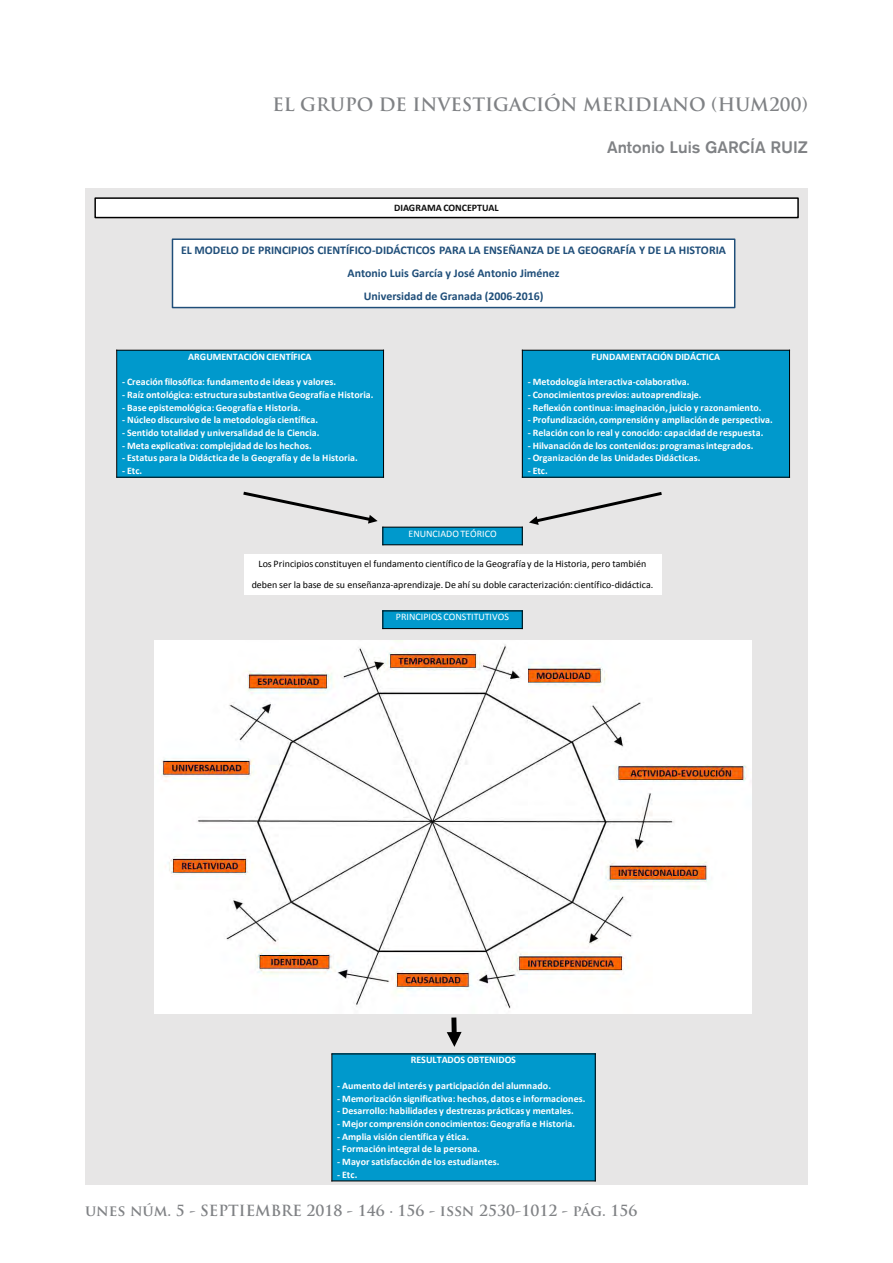
<style>
.page{position:relative;width:893px;height:1263px;background:#fff}
.page>*{position:absolute;margin:0;border:0;box-sizing:border-box;transform-origin:0 0}
.t1{font:700 18px "Trajan Pro";color:#808285}
.t2{font:500 16.5px "Akzidenz Grotesk BQ";color:#808285}
.Título_H1{font:700 15px "Trajan Pro";color:#808285}
.t3{font:700 11.85px/23px "Calibri";letter-spacing:-.005em;color:#1f4e79;text-align:center}
.t4{font:700 9.9px "Calibri";letter-spacing:.005em;color:#fff}
.t5{font:9.9px/20.7px "Calibri";color:#000;text-align:center}
.t6{font:9.9px "Calibri";letter-spacing:.005em;color:#fff}
.t7{font:700 9.9px "Calibri";letter-spacing:-.005em;color:#0d0d0d}
</style>
<div class="page">
<div style="left:85px;top:188px;width:723px;height:996px;background:#e7e6e6"></div>
<div style="left:172px;top:239px;width:563px;height:69px;background:#fff"></div>
<div style="left:172px;top:238px;width:563px;height:70px;border:1px solid #1f4e79"></div>
<div style="left:95px;top:198px;width:703px;height:20px;background:#fff"></div>
<div style="left:94px;top:197px;width:705px;height:21px;border:1px solid #000"></div>
<div style="left:117px;top:350px;width:267px;height:127px;background:#09c"></div>
<hr style="left:116px;top:350px;width:1px;height:128px;background:#000">
<hr style="left:383px;top:350px;width:1px;height:128px;background:#000">
<hr style="left:116px;top:350px;width:268px;height:1px;background:#000">
<hr style="left:116px;top:477px;width:268px;height:1px;background:#000">
<div style="left:522px;top:350px;width:267px;height:127px;background:#09c"></div>
<hr style="left:522px;top:350px;width:1px;height:128px;background:#000">
<hr style="left:789px;top:350px;width:1px;height:128px;background:#000">
<hr style="left:522px;top:350px;width:268px;height:1px;background:#000">
<hr style="left:522px;top:477px;width:268px;height:1px;background:#000">
<div style="left:332px;top:1054px;width:263px;height:127px;background:#09c"></div>
<hr style="left:331px;top:1053px;width:1px;height:128px;background:#000">
<hr style="left:595px;top:1053px;width:1px;height:128px;background:#000">
<hr style="left:331px;top:1053px;width:265px;height:1px;background:#000">
<hr style="left:331px;top:1180px;width:265px;height:1px;background:#000">
<div style="left:244px;top:554px;width:417px;height:41px;background:#fff"></div>
<div style="left:383px;top:611px;width:139px;height:18px;background:#09c"></div>
<svg style="left:382px;top:611px;width:1px;height:17px"></svg>
<svg style="left:522px;top:611px;width:1px;height:17px"></svg>
<hr style="left:382px;top:610px;width:141px;height:1px;background:#000">
<hr style="left:382px;top:628px;width:141px;height:1px;background:#000">
<div style="left:383px;top:527px;width:139px;height:18px;background:#09c"></div>
<svg style="left:522px;top:528px;width:1px;height:16px"></svg>
<hr style="left:382px;top:527px;width:141px;height:1px;background:#000">
<hr style="left:382px;top:544px;width:141px;height:1px;background:#000">
<svg style="left:243px;top:491px;width:140px;height:54px"></svg>
<svg style="left:529px;top:492px;width:133px;height:33px"></svg>
<div style="left:451px;top:1017px;width:6px;height:17px;background:#000"></div>
<svg style="left:447px;top:1032px;width:15px;height:15px"></svg>
<img style="left:154px;top:641px;width:597px;height:372px">
<h1 class="t1" style="left:273px;top:93px;width:289px">EL GRUPO DE INVESTIGACIÓN</h1>
<h1 class="t1" style="left:583px;top:93px;width:226px">MERIDIANO (HUM200)</h1>
<h2 class="t2" style="left:607px;top:137px;width:202px">Antonio Luis GARCÍA RUIZ</h2>
<p class="t7" style="left:394px;top:202px;width:106px">DIAGRAMA CONCEPTUAL</p>
<p class="t3" style="left:181px;top:239px;width:546px">EL MODELO DE PRINCIPIOS CIENTÍFICO-DIDÁCTICOS PARA LA ENSEÑANZA DE LA GEOGRAFÍA Y DE LA HISTORIA<br>Antonio Luis García y José Antonio Jiménez<br>Universidad de Granada (2006-2016)</p>
<p class="t4" style="left:188px;top:350px;width:125px">ARGUMENTACIÓN CIENTÍFICA</p>
<p class="t4" style="left:122px;top:375px;width:216px">- Creación filosófica: fundamento de ideas y valores.</p>
<p class="t4" style="left:122px;top:388px;width:253px">- Raíz ontológica: estructura substantivaGeografía e Historia.</p>
<p class="t4" style="left:122px;top:401px;width:180px">- Base epistemológica: Geografía e Historia.</p>
<p class="t4" style="left:122px;top:414px;width:197px">- Núcleo discursivo de la metodología científica.</p>
<p class="t4" style="left:122px;top:426px;width:199px">- Sentido totalidad y universalidad de la Ciencia.</p>
<p class="t4" style="left:122px;top:439px;width:191px">- Meta explicativa: complejidad de los hechos.</p>
<p class="t4" style="left:122px;top:452px;width:237px">- Estatus para la Didáctica de la Geografía y de la Historia.</p>
<p class="t4" style="left:122px;top:464px;width:22px">- Etc.</p>
<p class="t6" style="left:408px;top:527px;width:90px">ENUNCIADOTEÓRICO</p>
<p class="t4" style="left:592px;top:350px;width:130px">FUNDAMENTACIÓN DIDÁCTICA</p>
<p class="t4" style="left:528px;top:375px;width:163px">- Metodología interactiva-colaborativa.</p>
<p class="t4" style="left:528px;top:388px;width:175px">- Conocimientos previos: autoaprendizaje.</p>
<p class="t4" style="left:528px;top:401px;width:235px">- Reflexión continua: imaginación, juicio y razonamiento.</p>
<p class="t4" style="left:528px;top:414px;width:247px">- Profundización, comprensióny ampliación de perspectiva.</p>
<p class="t4" style="left:528px;top:426px;width:237px">- Relación con lo real y conocido: capacidadde respuesta.</p>
<p class="t4" style="left:528px;top:439px;width:227px">- Hilvanación de los contenidos: programasintegrados.</p>
<p class="t4" style="left:528px;top:452px;width:174px">- Organización de las Unidades Didácticas.</p>
<p class="t4" style="left:528px;top:464px;width:22px">- Etc.</p>
<p class="t5" style="left:252px;top:553px;width:403px">Los Principios constituyen el fundamento científico de la Geografía y de la Historia, pero también deben ser la base de su enseñanza-aprendizaje. De ahí su doble caracterización: científico-didáctica.</p>
<p class="t6" style="left:396px;top:611px;width:115px">PRINCIPIOS CONSTITUTIVOS</p>
<p class="t4" style="left:411px;top:1054px;width:107px">RESULTADOS OBTENIDOS</p>
<p class="t4" style="left:337px;top:1079px;width:215px">- Aumento del interés y participación del alumnado.</p>
<p class="t4" style="left:337px;top:1092px;width:250px">- Memorización significativa: hechos, datos e informaciones.</p>
<p class="t4" style="left:337px;top:1104px;width:238px">- Desarrollo: habilidades y destrezas prácticas y mentales.</p>
<p class="t4" style="left:337px;top:1117px;width:239px">- Mejor comprensión conocimientos: Geografía e Historia.</p>
<p class="t4" style="left:337px;top:1130px;width:133px">- Amplia visión científica y ética.</p>
<p class="t4" style="left:337px;top:1143px;width:145px">- Formación integral de la persona.</p>
<p class="t4" style="left:337px;top:1155px;width:164px">- Mayor satisfacciónde los estudiantes.</p>
<p class="t4" style="left:337px;top:1168px;width:22px">- Etc.</p>
<p class="Título_H1" style="left:85px;top:1201px;width:554px">unes núm. 5 - SEPTIEMBRE 2018 - 146 · 156 - issn 2530-1012 - pág. 156</p>
</div>
